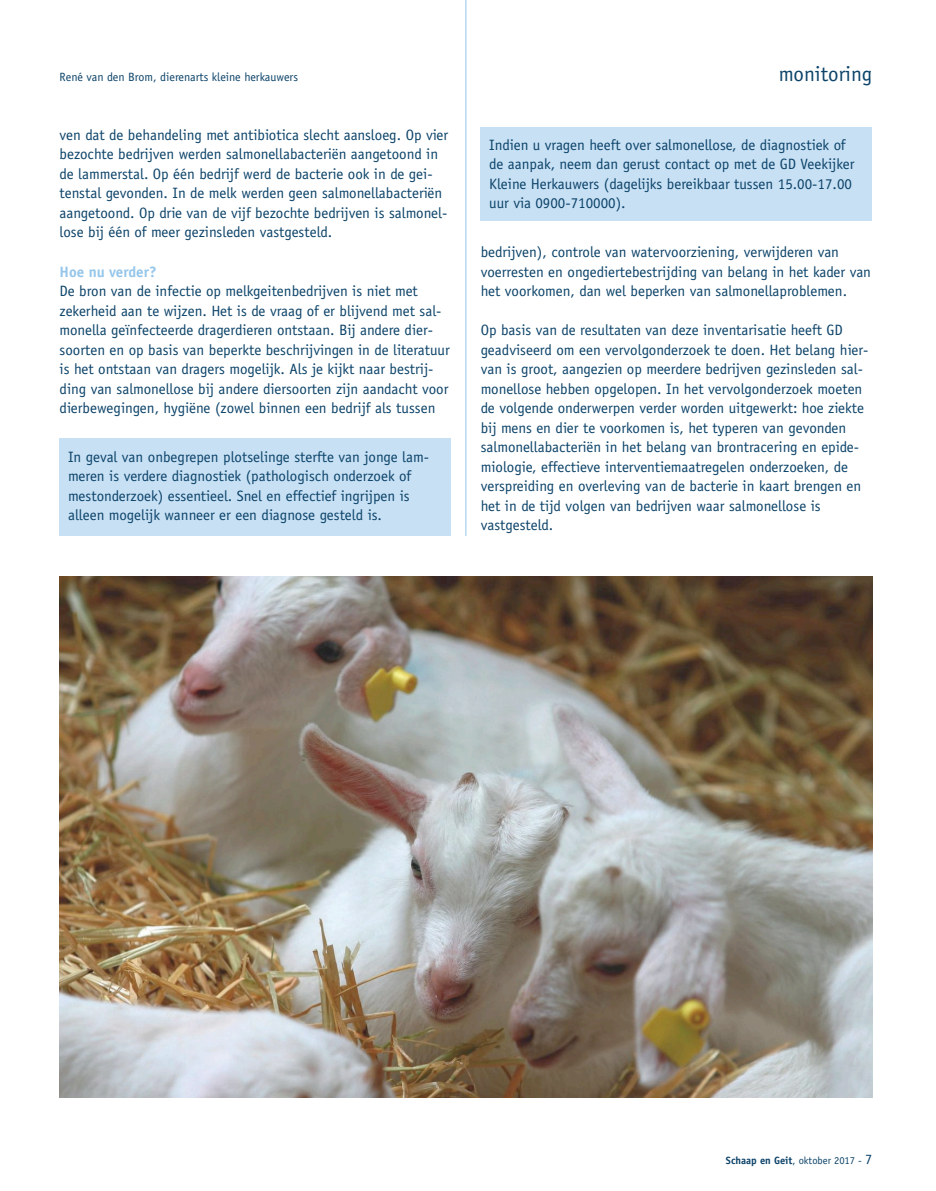
<style>
.page{position:relative;width:936px;height:1191px;background:#fff}
.page>*{position:absolute;margin:0;border:0;box-sizing:border-box;transform-origin:0 0}
.t1{font:21px "Officina Sans Std";color:#0c4369}
.t2{font:15px/19.5px "Officina Sans Std";color:#0c4369}
.t3{font:12px "Officina Sans Std";color:#0c4369}
.t4{font:10.5px "Officina Sans Std";color:#0c4369}
.s1{font-weight:700;color:#95c6ea}
.s2{font-weight:700}
.s3{font-size:14.25px}
</style>
<div class="page">
<hr style="left:465px;top:0;width:1px;height:536px;background:#95c6ea">
<img style="left:60px;top:576px;width:812px;height:521px">
<div style="left:480px;top:128px;width:392px;height:93px;background:#c7e0f4"></div>
<div style="left:60px;top:438px;width:391px;height:98px;background:#c7e0f4"></div>
<p class="t3" style="left:60px;top:70px;width:240px">René van den Brom, dierenarts kleine herkauwers</p>
<p class="t1" style="left:778px;top:62px;width:95px">monitoring</p>
<p class="t2" style="left:60px;top:125px;width:390px">ven dat de behandeling met antibiotica slecht aansloeg. Op vier bezochte bedrijven werden salmonellabacteriën aangetoond in de lammerstal. Op één bedrijf werd de bacterie ook in de gei&shy;tenstal gevonden. In de melk werden geen salmonellabacteriën aangetoond. Op drie van de vijf bezochte bedrijven is salmonel&shy;lose bij één of meer gezinsleden vastgesteld.</p>
<p class="t2" style="left:60px;top:262px;width:392px"><span class="s1">Hoe nu verder?<br></span>De bron van de infectie op melkgeitenbedrijven is niet met zekerheid aan te wijzen. Het is de vraag of er blijvend met sal&shy;monella geïnfecteerde dragerdieren ontstaan. Bij andere dier&shy;soorten en op basis van beperkte beschrijvingen in de literatuur is het ontstaan van dragers mogelijk. Als je kijkt naar bestrij&shy;ding van salmonellose bij andere diersoorten zijn aandacht voor dierbewegingen, hygiëne (zowel binnen een bedrijf als tussen</p>
<p class="t2" style="left:68px;top:447px;width:362px">In geval van onbegrepen plotselinge sterfte van jonge lam&shy;meren is verdere diagnostiek (pathologisch onderzoek of mestonderzoek) essentieel. Snel en effectief ingrijpen is alleen mogelijk wanneer er een diagnose gesteld is.</p>
<p class="t2" style="left:489px;top:135px;width:367px">Indien u vragen heeft over salmonellose, de diagnostiek of de aanpak, neem dan gerust contact op met de GD Veekijker Kleine Herkauwers (dagelijks bereikbaar tussen 15.00-17.00 uur via 0900-710000).</p>
<p class="t2" style="left:480px;top:242px;width:392px">bedrijven), controle van watervoorziening, verwijderen van voerresten en ongediertebestrijding van belang in het kader van het voorkomen, dan wel beperken van salmonellaproblemen.</p>
<p class="t2" style="left:480px;top:320px;width:389px">Op basis van de resultaten van deze inventarisatie heeft GD geadviseerd om een vervolgonderzoek te doen. Het belang hier&shy;van is groot, aangezien op meerdere bedrijven gezinsleden sal&shy;monellose hebben opgelopen. In het vervolgonderzoek moeten de volgende onderwerpen verder worden uitgewerkt: hoe ziekte bij mens en dier te voorkomen is, het typeren van gevonden salmonellabacteriën in het belang van brontracering en epide&shy;miologie, effectieve interventiemaatregelen onderzoeken, de verspreiding en overleving van de bacterie in kaart brengen en het in de tijd volgen van bedrijven waar salmonellose is vastgesteld.</p>
<p class="t4" style="left:726px;top:1154px;width:148px"><span class="s2">Schaap en Geit</span>, oktober 2017 - <span class="s3">7</span></p>
</div>
